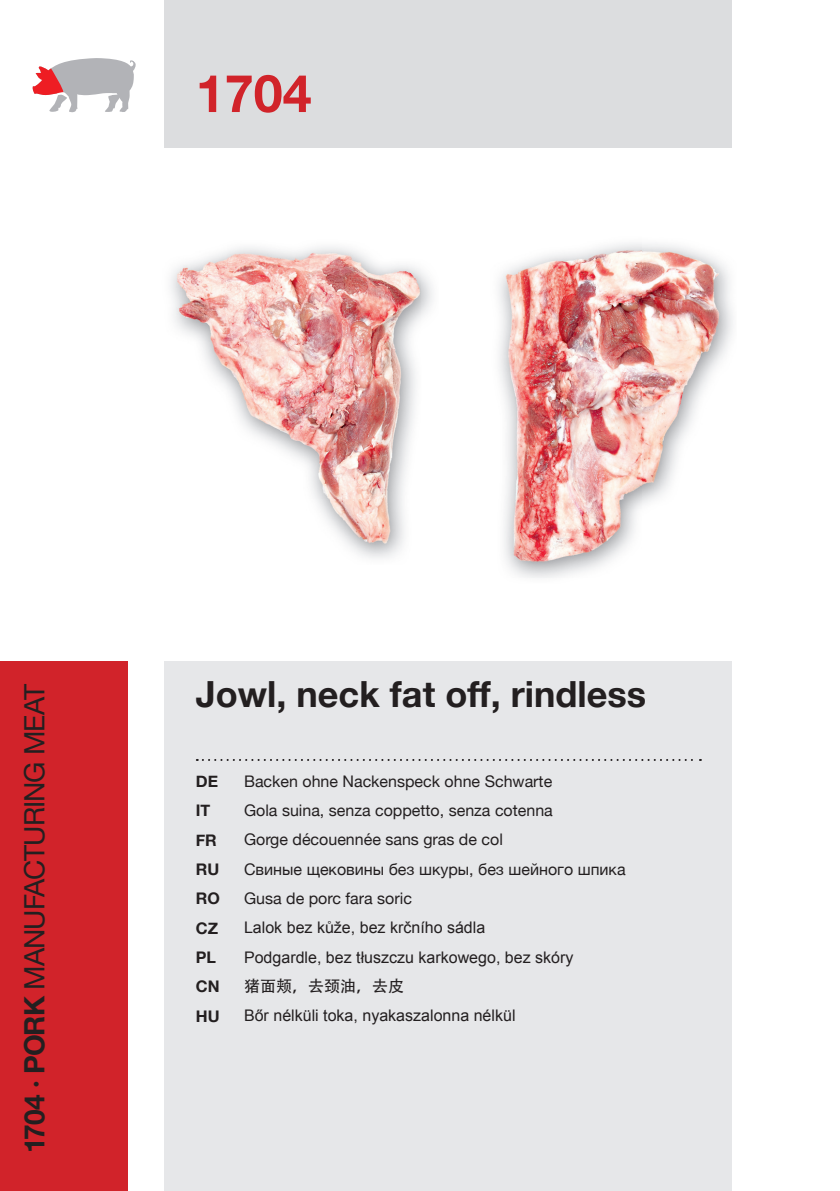
<style>
.page{position:relative;width:840px;height:1191px;background:#fff}
.page>*{position:absolute;margin:0;border:0;box-sizing:border-box;transform-origin:0 0}
.t1{font:700 52px "Helvetica Neue";color:#d1232a}
.t2{font:700 36px "Helvetica Neue";color:#231f20}
.t3{font:28px "Helvetica Neue";letter-spacing:-.03em;color:#231f20}
.t4{font:16px/29.4px "Helvetica Neue";color:#231f20}
.t5{font:16px/29.4px "Arial";color:#231f20}
.t6{font:700 16px/29.4px "Helvetica Neue";color:#231f20}
.t7{font:16px "Adobe Heiti Std Regular G Bpc EUC H";color:#231f20}
.s1{font-weight:700}
</style>
<div class="page">
<div style="left:164px;top:661px;width:567px;height:530px;background:#e6e7e9"></div>
<div style="left:164px;top:0;width:567px;height:147px;background:#dcdddf"></div>
<div style="left:0;top:661px;width:128px;height:530px;background:#d1232a"></div>
<svg style="left:197px;top:759px;width:503px;height:2px"></svg>
<svg style="left:33px;top:58px;width:103px;height:55px"></svg>
<img style="left:640px;top:243px;width:93px;height:201px">
<img style="left:640px;top:444px;width:40px;height:63px">
<img style="left:170px;top:247px;width:263px;height:311px">
<img style="left:421px;top:247px;width:12px;height:18px">
<img style="left:421px;top:452px;width:12px;height:106px">
<img style="left:499px;top:243px;width:141px;height:334px">
<h1 class="t1" style="left:196px;top:61px;width:117px">1704</h1>
<h3 class="t3" style="left:18px;top:1152px;width:470px;rotate:-90deg"><span class="s1">1704 · PORK</span> MANUFACTURING MEAT</h3>
<h2 class="t2" style="left:196px;top:672px;width:451px">Jowl, neck fat off, rindless</h2>
<p class="t6" style="left:196px;top:766px;width:25px">DE<br>IT<br>FR<br>RU<br>RO<br>CZ<br>PL<br>CN<br>HU</p>
<p class="t4" style="left:244px;top:766px;width:383px">Backen ohne Nackenspeck ohne Schwarte<br>Gola suina, senza coppetto, senza cotenna<br>Gorge découennée sans gras de col<br>Cвиные щековины без шкуры, без шейного шпика Gusa de porc fara soric</p>
<p class="t5" style="left:244px;top:913px;width:331px">Lalok bez kůže, bez krčního sádla<br>Podgardle, bez tłuszczu karkowego, bez skóry</p>
<p class="t7" style="left:244px;top:980px;width:161px">猪面颊，去颈油，去皮</p>
<p class="t5" style="left:244px;top:1001px;width:273px">Bőr nélküli toka, nyakaszalonna nélkül</p>
</div>
